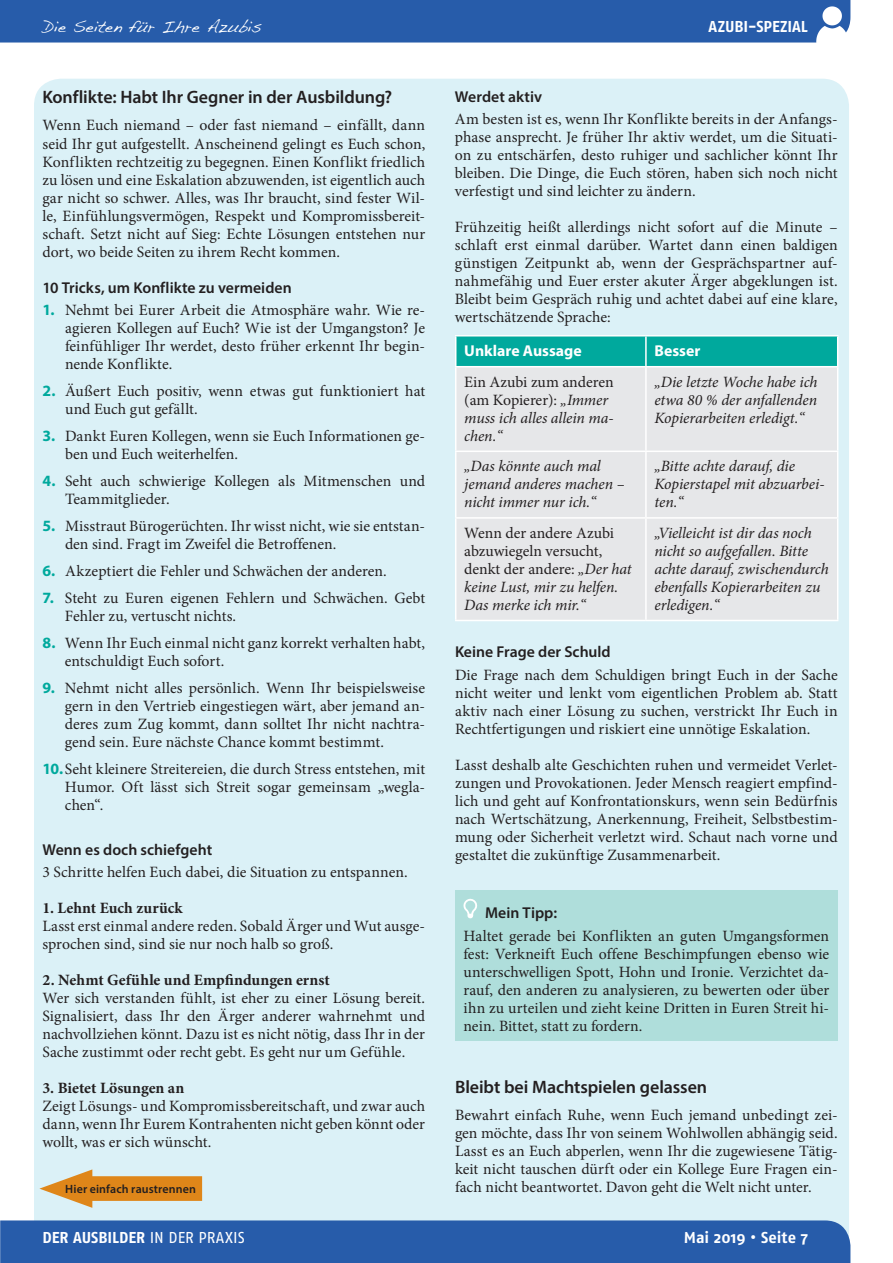
<style>
.page{position:relative;width:893px;height:1263px;background:#fff}
.page>*{position:absolute;margin:0;border:0;box-sizing:border-box;transform-origin:0 0}
.t1{font:600 18px "Myriad Pro";letter-spacing:-.005em;color:#231f20}
.t2{font:16.5px "Handwriting Dakota";letter-spacing:.005em;color:#fff}
.t3{font:15.75px/18px "Minion Pro";color:#231f20;text-align:justify}
.t4{font:italic 15.75px/18px "Minion Pro";letter-spacing:-.01em;color:#231f20}
.t5{font:600 15.75px "Myriad Pro";color:#231f20}
.t6{font:700 15.75px "Minion Pro";color:#231f20}
.t7{font:700 15.75px "Fago No";letter-spacing:-.005em;color:#fff}
.t8{font:700 15.75px "Myriad Pro";color:#fff}
.t9{font:600 12px "Myriad Pro";letter-spacing:.01em;color:#231f20}
.s1{font-family:"Myriad Pro";font-weight:700;color:#00a99d}
.s2{font-style:normal}
.s3{font-style:italic}
.s4{font-weight:400}
</style>
<div class="page">
<div style="left:34px;top:79px;width:815px;height:1141px;background:#dbf1f7"></div>
<div style="left:0;top:1220px;width:850px;height:43px;background:#275caa"></div>
<div style="left:0;top:0;width:850px;height:43px;background:#275caa"></div>
<img style="left:816px;top:4px;width:32px;height:39px">
<svg style="left:39px;top:1169px;width:163px;height:39px;background:#ddb274"></svg>
<div style="left:456px;top:336px;width:381px;height:30px;background:#00a99d"></div>
<div style="left:456px;top:367px;width:381px;height:253px;background:#e6e7e9"></div>
<hr style="left:455px;top:366px;width:191px;height:1px;background:#fff">
<hr style="left:646px;top:366px;width:192px;height:1px;background:#fff">
<hr style="left:645px;top:336px;width:2px;height:30px;background:#fff">
<hr style="left:455px;top:335px;width:191px;height:1px;background:#fff">
<hr style="left:455px;top:336px;width:1px;height:30px;background:#fff">
<hr style="left:646px;top:335px;width:192px;height:1px;background:#fff">
<hr style="left:837px;top:336px;width:1px;height:30px;background:#fff">
<hr style="left:455px;top:367px;width:1px;height:84px;background:#fff">
<hr style="left:645px;top:367px;width:2px;height:84px;background:#fff">
<hr style="left:837px;top:367px;width:1px;height:84px;background:#fff">
<hr style="left:455px;top:451px;width:191px;height:1px;background:#fff">
<hr style="left:455px;top:452px;width:1px;height:65px;background:#fff">
<hr style="left:646px;top:451px;width:192px;height:1px;background:#fff">
<hr style="left:455px;top:517px;width:191px;height:2px;background:#fff">
<hr style="left:455px;top:519px;width:1px;height:101px;background:#fff">
<hr style="left:646px;top:517px;width:192px;height:2px;background:#fff">
<hr style="left:455px;top:620px;width:191px;height:1px;background:#fff">
<hr style="left:646px;top:620px;width:192px;height:1px;background:#fff">
<hr style="left:645px;top:452px;width:2px;height:65px;background:#fff">
<hr style="left:837px;top:452px;width:1px;height:65px;background:#fff">
<hr style="left:645px;top:519px;width:2px;height:101px;background:#fff">
<hr style="left:837px;top:519px;width:1px;height:101px;background:#fff">
<div style="left:455px;top:890px;width:383px;height:151px;background:#afdedb"></div>
<svg style="left:463px;top:898px;width:14px;height:21px"></svg>
<p class="t2" style="left:43px;top:16px;width:221px">Die Seiten für Ihre Azubis</p>
<p class="t7" style="left:709px;top:17px;width:101px">AZUBI-SPEZIAL</p>
<p class="t1" style="left:43px;top:86px;width:351px">Konflikte: Habt Ihr Gegner in der Ausbildung?</p>
<p class="t3" style="left:43px;top:117px;width:384px">Wenn Euch niemand – oder fast niemand – einfällt, dann seid Ihr gut aufgestellt. Anscheinend gelingt es Euch schon, Konflikten rechtzeitig zu begegnen. Einen Konflikt friedlich zu lösen und eine Eskalation abzuwenden, ist eigentlich auch gar nicht so schwer. Alles, was Ihr braucht, sind fester Wil&shy;le, Einfühlungsvermögen, Respekt und Kompromissbereit&shy;schaft. Setzt nicht auf Sieg: Echte Lösungen entstehen nur dort, wo beide Seiten zu ihrem Recht kommen.</p>
<p class="t5" style="left:43px;top:277px;width:251px">10 Tricks, um Konflikte zu vermeiden</p>
<p class="t3" style="left:65px;top:301px;width:362px;text-indent:-23px"><span class="s1">1.</span> Nehmt bei Eurer Arbeit die Atmosphäre wahr. Wie re&shy;agieren Kollegen auf Euch? Wie ist der Umgangston? Je feinfühliger Ihr werdet, desto früher erkennt Ihr begin&shy;nende Konflikte.</p>
<p class="t3" style="left:65px;top:382px;width:362px;text-indent:-23px"><span class="s1">2.</span> Äußert Euch positiv, wenn etwas gut funktioniert hat und Euch gut gefällt.</p>
<p class="t3" style="left:65px;top:427px;width:362px;text-indent:-22px"><span class="s1">3.</span> Dankt Euren Kollegen, wenn sie Euch Informationen ge&shy;ben und Euch weiterhelfen.</p>
<p class="t3" style="left:65px;top:472px;width:362px;text-indent:-23px"><span class="s1">4.</span> Seht auch schwierige Kollegen als Mitmenschen und<br>Teammitglieder.</p>
<p class="t3" style="left:65px;top:517px;width:362px;text-indent:-22px"><span class="s1">5.</span> Misstraut Bürogerüchten. Ihr wisst nicht, wie sie entstan&shy;den sind. Fragt im Zweifel die Betroffenen.</p>
<p class="t3" style="left:42px;top:562px;width:346px"><span class="s1">6.</span> Akzeptiert die Fehler und Schwächen der anderen.</p>
<p class="t3" style="left:65px;top:589px;width:362px;text-indent:-22px"><span class="s1">7.</span> Steht zu Euren eigenen Fehlern und Schwächen. Gebt<br>Fehler zu, vertuscht nichts.</p>
<p class="t3" style="left:65px;top:634px;width:362px;text-indent:-23px"><span class="s1">8.</span> Wenn Ihr Euch einmal nicht ganz korrekt verhalten habt, entschuldigt Euch sofort.</p>
<p class="t3" style="left:65px;top:679px;width:362px;text-indent:-22px"><span class="s1">9.</span> Nehmt nicht alles persönlich. Wenn Ihr beispielsweise gern in den Vertrieb eingestiegen wärt, aber jemand an&shy;deres zum Zug kommt, dann solltet Ihr nicht nachtra&shy;gend sein. Eure nächste Chance kommt bestimmt.</p>
<p class="t3" style="left:65px;top:760px;width:362px;text-indent:-23px"><span class="s1">10.</span>Seht kleinere Streitereien, die durch Stress entstehen, mit Humor. Oft lässt sich Streit sogar gemeinsam „wegla&shy;chen“.</p>
<p class="t5" style="left:42px;top:839px;width:171px">Wenn es doch schiefgeht</p>
<p class="t3" style="left:42px;top:863px;width:367px">3 Schritte helfen Euch dabei, die Situation zu entspannen.</p>
<p class="t6" style="left:42px;top:897px;width:142px">1. Lehnt Euch zurück</p>
<p class="t3" style="left:42px;top:917px;width:384px">Lasst erst einmal andere reden. Sobald Ärger und Wut ausge&shy;sprochen sind, sind sie nur noch halb so groß.</p>
<p class="t6" style="left:42px;top:969px;width:289px">2. Nehmt Gefühle und Empfindungen ernst</p>
<p class="t3" style="left:42px;top:989px;width:384px">Wer sich verstanden fühlt, ist eher zu einer Lösung bereit.<br>Signalisiert, dass Ihr den Ärger anderer wahrnehmt und nachvollziehen könnt. Dazu ist es nicht nötig, dass Ihr in der Sache zustimmt oder recht gebt. Es geht nur um Gefühle.</p>
<p class="t6" style="left:42px;top:1077px;width:144px">3. Bietet Lösungen an</p>
<p class="t3" style="left:42px;top:1097px;width:384px">Zeigt Lösungs- und Kompromissbereitschaft, und zwar auch dann, wenn Ihr Eurem Kontrahenten nicht geben könnt oder wollt, was er sich wünscht.</p>
<p class="t9" style="left:65px;top:1181px;width:132px">Hier einfach raustrennen</p>
<p class="t5" style="left:455px;top:87px;width:89px">Werdet aktiv</p>
<p class="t3" style="left:455px;top:110px;width:384px">Am besten ist es, wenn Ihr Konflikte bereits in der Anfangs&shy;phase ansprecht. Je früher Ihr aktiv werdet, um die Situati&shy;on zu entschärfen, desto ruhiger und sachlicher könnt Ihr bleiben. Die Dinge, die Euch stören, haben sich noch nicht verfestigt und sind leichter zu ändern.</p>
<p class="t3" style="left:455px;top:218px;width:384px">Frühzeitig heißt allerdings nicht sofort auf die Minute – schlaft erst einmal darüber. Wartet dann einen baldigen günstigen Zeitpunkt ab, wenn der Gesprächspartner auf&shy;nahmefähig und Euer erster akuter Ärger abgeklungen ist.<br>Bleibt beim Gespräch ruhig und achtet dabei auf eine klare, wertschätzende Sprache:</p>
<p class="t8" style="left:464px;top:340px;width:119px">Unklare Aussage</p>
<p class="t8" style="left:654px;top:340px;width:47px">Besser</p>
<p class="t4" style="left:464px;top:373px;width:151px"><span class="s2">Ein Azubi zum anderen (am Kopierer):</span> „Immer muss ich alles allein ma&shy;chen.“</p>
<p class="t4" style="left:654px;top:373px;width:165px;text-align:justify">„Die letzte Woche habe ich etwa 80 % der anfallenden Kopierarbeiten erledigt.“</p>
<p class="t4" style="left:464px;top:457px;width:162px">„Das könnte auch mal jemand anderes machen – nicht immer nur ich.“</p>
<p class="t4" style="left:654px;top:457px;width:172px">„Bitte achte darauf, die<br>Kopierstapel mit abzuarbei&shy;ten.“</p>
<p class="t3" style="left:464px;top:524px;width:169px;text-align:left">Wenn der andere Azubi abzuwiegeln versucht, denkt der andere: <span class="s3">„Der hat keine Lust, mir zu helfen.<br>Das merke ich mir.“</span></p>
<p class="t4" style="left:654px;top:524px;width:176px">„Vielleicht ist dir das noch nicht so aufgefallen. Bitte achte darauf, zwischendurch ebenfalls Kopierarbeiten zu erledigen.“</p>
<p class="t5" style="left:455px;top:642px;width:157px">Keine Frage der Schuld</p>
<p class="t3" style="left:455px;top:666px;width:384px">Die Frage nach dem Schuldigen bringt Euch in der Sache nicht weiter und lenkt vom eigentlichen Problem ab. Statt aktiv nach einer Lösung zu suchen, verstrickt Ihr Euch in Rechtfertigungen und riskiert eine unnötige Eskalation.</p>
<p class="t3" style="left:455px;top:756px;width:384px">Lasst deshalb alte Geschichten ruhen und vermeidet Verlet&shy;zungen und Provokationen. Jeder Mensch reagiert empfind&shy;lich und geht auf Konfrontationskurs, wenn sein Bedürfnis nach Wertschätzung, Anerkennung, Freiheit, Selbstbestim&shy;mung oder Sicherheit verletzt wird. Schaut nach vorne und gestaltet die zukünftige Zusammenarbeit.</p>
<p class="t5" style="left:485px;top:903px;width:74px">Mein Tipp:</p>
<p class="t3" style="left:463px;top:927px;width:367px">Haltet gerade bei Konflikten an guten Umgangsformen fest: Verkneift Euch offene Beschimpfungen ebenso wie unterschwelligen Spott, Hohn und Ironie. Verzichtet da&shy;rauf, den anderen zu analysieren, zu bewerten oder über ihn zu urteilen und zieht keine Dritten in Euren Streit hi&shy;nein. Bittet, statt zu fordern.</p>
<p class="t1" style="left:455px;top:1076px;width:254px">Bleibt bei Machtspielen gelassen</p>
<p class="t3" style="left:455px;top:1106px;width:384px">Bewahrt einfach Ruhe, wenn Euch jemand unbedingt zei&shy;gen möchte, dass Ihr von seinem Wohlwollen abhängig seid.<br>Lasst es an Euch abperlen, wenn Ihr die zugewiesene Tätig&shy;keit nicht tauschen dürft oder ein Kollege Eure Fragen ein&shy;fach nicht beantwortet. Davon geht die Welt nicht unter.</p>
<p class="t7" style="left:43px;top:1228px;width:204px">DER AUSBILDER <span class="s4">IN DER PRAXIS</span></p>
<p class="t7" style="left:684px;top:1228px;width:125px">Mai 2019 • Seite 7</p>
</div>
